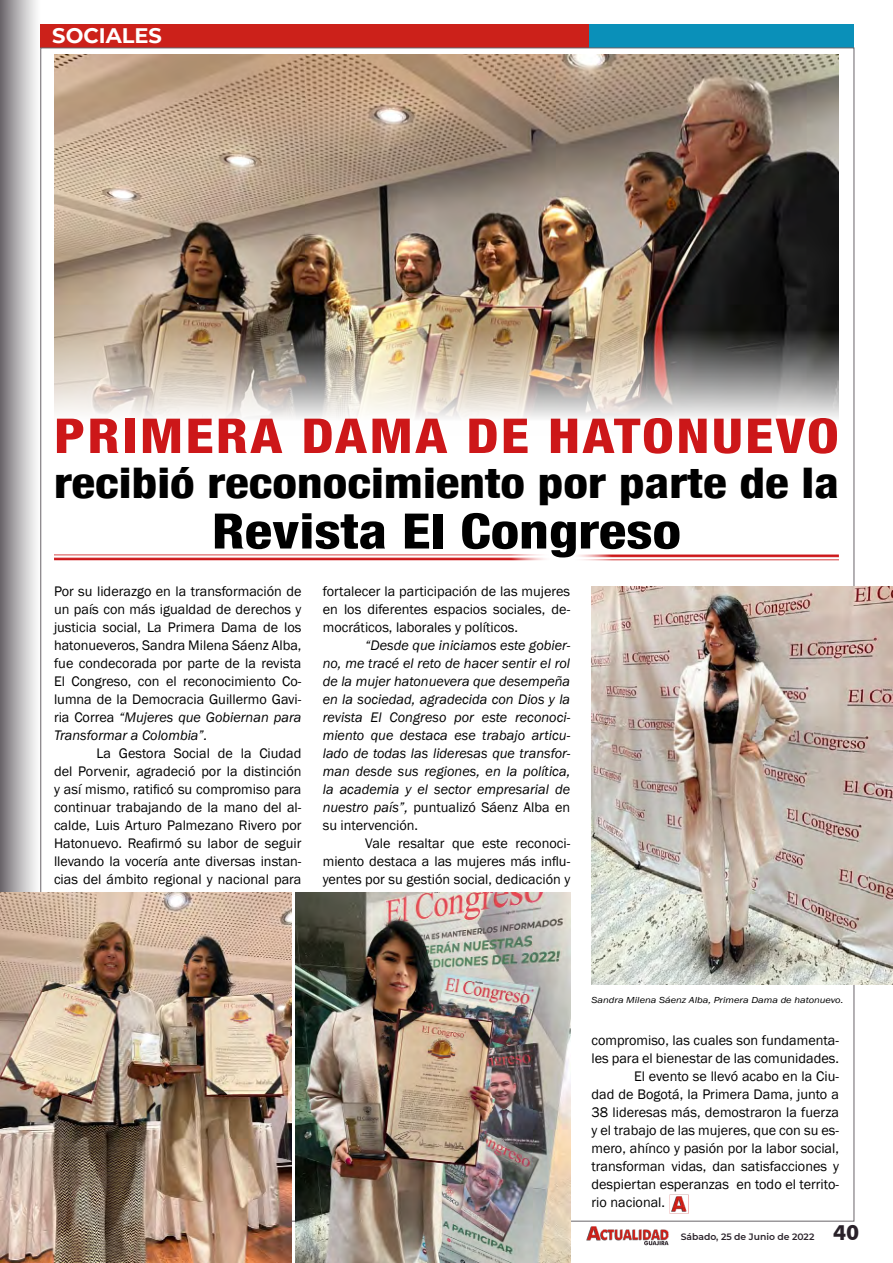
<style>
.page{position:relative;width:893px;height:1263px;background:#fff}
.page>*{position:absolute;margin:0;border:0;box-sizing:border-box;transform-origin:0 0}
.t1{font:800 condensed 48.9px "Helvetica 87";color:#000;scale:1.17 1}
.t2{font:800 condensed 48.15px "Helvetica 87";letter-spacing:.04em;color:#cd1719;scale:1.17 1}
.t3{font:800 condensed 42.15px "Helvetica 87";color:#000;scale:1.17 1}
.t4{font:700 21px "Montserrat";color:#fff}
.t5{font:700 21px "Futura BT";color:#292129}
.t6{font:14.25px/18px "Franklin Gothic";color:#000;text-align:justify}
.t7{font:italic 14.25px/18px "Franklin Gothic";color:#000;text-align:justify}
.t8{font:600 9.15px "Montserrat";color:#292129}
.t9{font:italic 9px "Franklin Gothic";color:#000;scale:1.17 1}
.s1{font-style:italic}
.s2{font-style:normal}
</style>
<div class="page">
<div style="left:40px;top:24px;width:549px;height:24px;background:#cc211a"></div>
<div style="left:589px;top:24px;width:265px;height:24px;background:#0a90b9"></div>
<img style="left:586px;top:1226px;width:83px;height:20px">
<div style="left:0;top:0;width:40px;height:1263px;background:linear-gradient(to right,#6f6a6f,#fff)"></div>
<hr style="left:570px;top:559px;width:269px;height:1px;background:#cd1719">
<hr style="left:570px;top:554px;width:269px;height:3px;background:#cd1719">
<hr style="left:54px;top:554px;width:499px;height:1px;background:#cd1719">
<hr style="left:54px;top:557px;width:499px;height:3px;background:#cd1719">
<img style="left:591px;top:586px;width:302px;height:398px">
<img style="left:54px;top:54px;width:785px;height:364px">
<img style="left:0;top:893px;width:291px;height:370px">
<img style="left:296px;top:893px;width:274px;height:370px">
<img style="left:671px;top:1195px;width:18px;height:18px">
<h3 class="t4" style="left:52px;top:20px;width:111px">SOCIALES</h3>
<h2 class="t2" style="left:54px;top:406px;width:672px">PRIMERA DAMA DE HATONUEVO</h2>
<h3 class="t3" style="left:54px;top:457px;width:672px">recibió reconocimiento por parte de la</h3>
<h1 class="t1" style="left:212px;top:501px;width:402px">Revista El Congreso</h1>
<p class="t6" style="left:54px;top:583px;width:249px">Por su liderazgo en la transformación de un país con más igualdad de derechos y justicia social, La Primera Dama de los hatonueveros, Sandra Milena Sáenz Alba, fue condecorada por parte de la revista El Congreso, con el reconocimiento Co&shy;lumna de la Democracia Guillermo Gavi&shy;ria Correa <span class="s1">“Mujeres que Gobiernan para Transformar a Colombia”.</span></p>
<p class="t6" style="left:54px;top:745px;width:249px;text-indent:43px">La Gestora Social de la Ciudad del Porvenir, agradeció por la distinción y así mismo, ratificó su compromiso para continuar trabajando de la mano del al&shy;calde, Luis Arturo Palmezano Rivero por Hatonuevo. Reafirmó su labor de seguir llevando la vocería ante diversas instan&shy;cias del ámbito regional y nacional para</p>
<p class="t6" style="left:323px;top:583px;width:249px">fortalecer la participación de las mujeres en los diferentes espacios sociales, de&shy;mocráticos, laborales y políticos.</p>
<p class="t7" style="left:323px;top:637px;width:249px;text-indent:43px">“Desde que iniciamos este gobier&shy;no, me tracé el reto de hacer sentir el rol de la mujer hatonuevera que desempeña en la sociedad, agradecida con Dios y la revista El Congreso por este reconoci&shy;miento que destaca ese trabajo articu&shy;lado de todas las lideresas que transfor&shy;man desde sus regiones, en la política, la academia y el sector empresarial de nuestro país”, <span class="s2">puntualizó Sáenz Alba en su intervención.</span></p>
<p class="t6" style="left:323px;top:835px;width:249px;text-indent:43px">Vale resaltar que este reconoci&shy;miento destaca a las mujeres más influ&shy;yentes por su gestión social, dedicación y</p>
<p class="t9" style="left:591px;top:994px;width:217px">Sandra Milena Sáenz Alba, Primera Dama de hatonuevo.</p>
<p class="t6" style="left:591px;top:1032px;width:249px">compromiso, las cuales son fundamenta-</p>
<p class="t6" style="left:591px;top:1050px;width:249px">les para el bienestar de las comunidades.</p>
<p class="t6" style="left:634px;top:1068px;width:206px">El evento se llevó acabo en la Ciu-</p>
<p class="t6" style="left:591px;top:1086px;width:249px">dad de Bogotá, la Primera Dama, junto a</p>
<p class="t6" style="left:591px;top:1104px;width:249px">38 lideresas más, demostraron la fuerza</p>
<p class="t6" style="left:591px;top:1122px;width:249px">y el trabajo de las mujeres, que con su es-</p>
<p class="t6" style="left:591px;top:1140px;width:249px">mero, ahínco y pasión por la labor social,</p>
<p class="t6" style="left:591px;top:1158px;width:249px">transforman vidas, dan satisfacciones y</p>
<p class="t6" style="left:591px;top:1176px;width:249px">despiertan esperanzas en todo el territo-</p>
<p class="t6" style="left:591px;top:1194px;width:75px">rio nacional.</p>
<p class="t8" style="left:681px;top:1230px;width:135px">Sábado, 25 de Junio de 2022</p>
<h3 class="t5" style="left:833px;top:1220px;width:28px">40</h3>
</div>
